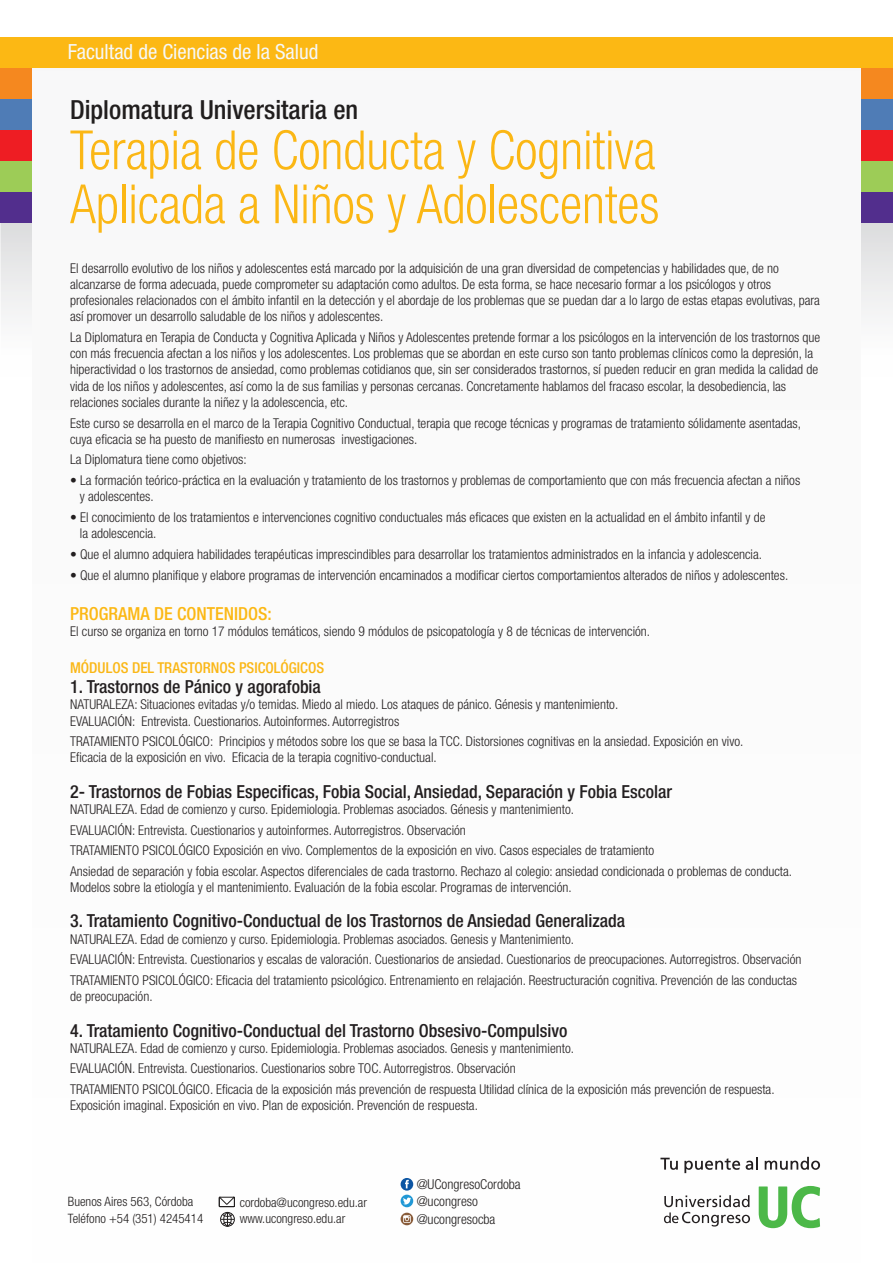
<style>
.page{position:relative;width:893px;height:1263px;background:#fff}
.page>*{position:absolute;margin:0;border:0;box-sizing:border-box;transform-origin:0 0}
.t1{font:300 condensed 54px/54px "Helvetica Neue LT Std";color:#fbb715;scale:.95 1}
.t2{font:500 condensed 26.4px "Helvetica Neue LT Std";color:#211e1e}
.t3{font:condensed 20.85px "Helvetica Neue LT Std";color:#f6f8f8}
.t4{font:500 condensed 18px "Helvetica Neue LT Std";color:#231f20}
.t5{font:500 condensed 18px "Helvetica Neue LT Std";color:#fcb814}
.t6{font:500 condensed 15px "Helvetica Neue LT Std";color:#fab716}
.t7{font:300 condensed 13.65px/17.4px "Helvetica Neue LT Std";color:#211e1e}
.t8{font:300 condensed 13.5px/16.2px "Helvetica Neue LT Std";color:#231f20}
.t9{font:300 condensed 12.9px/16.4px "Helvetica Neue LT Std";color:#211e1e}
</style>
<div class="page">
<svg style="left:1px;top:223px;width:892px;height:94px"></svg>
<div style="left:0;top:68px;width:40px;height:31px;background:#f5881f"></div>
<div style="left:0;top:99px;width:40px;height:31px;background:#4f7cb6"></div>
<div style="left:0;top:161px;width:40px;height:31px;background:#9dcc57"></div>
<div style="left:0;top:192px;width:40px;height:31px;background:#522e8d"></div>
<div style="left:0;top:130px;width:40px;height:31px;background:#ee1d23"></div>
<div style="left:854px;top:68px;width:39px;height:31px;background:#f5881f"></div>
<div style="left:854px;top:99px;width:39px;height:31px;background:#4f7cb6"></div>
<div style="left:854px;top:161px;width:39px;height:31px;background:#9dcc57"></div>
<div style="left:854px;top:192px;width:39px;height:31px;background:#522e8d"></div>
<div style="left:854px;top:130px;width:39px;height:31px;background:#ee1d23"></div>
<div style="left:32px;top:50px;width:829px;height:1213px;background:#fbfbfb"></div>
<div style="left:0;top:37px;width:893px;height:31px;background:#fcb814"></div>
<svg style="left:759px;top:1186px;width:61px;height:42px"></svg>
<svg style="left:664px;top:1195px;width:86px;height:31px"></svg>
<svg style="left:660px;top:1158px;width:18px;height:12px"></svg>
<svg style="left:684px;top:1158px;width:56px;height:15px"></svg>
<svg style="left:746px;top:1157px;width:12px;height:13px"></svg>
<svg style="left:765px;top:1157px;width:55px;height:13px"></svg>
<div style="left:401px;top:1178px;width:12px;height:12px;background:#0c55a3;border-radius:50%"></div>
<svg style="left:405px;top:1180px;width:4px;height:8px"></svg>
<div style="left:401px;top:1213px;width:12px;height:12px;background:#8a5d3b;border-radius:50%"></div>
<svg style="left:403px;top:1215px;width:8px;height:8px"></svg>
<svg style="left:401px;top:1194px;width:12px;height:13px"></svg>
<svg style="left:403px;top:1197px;width:8px;height:7px"></svg>
<svg style="left:219px;top:1197px;width:16px;height:29px"></svg>
<h3 class="t3" style="left:68px;top:40px;width:252px">Facultad de Ciencias de la Salud</h3>
<h2 class="t2" style="left:70px;top:94px;width:290px">Diplomatura Universitaria en</h2>
<h1 class="t1" style="left:70px;top:123px;width:622px">Terapia de Conducta y Cognitiva<br>Aplicada a Niños y Adolescentes</h1>
<p class="t8" style="left:70px;top:260px;width:751px">El desarrollo evolutivo de los niños y adolescentes está marcado por la adquisición de una gran diversidad de competencias y habilidades que, de no alcanzarse de forma adecuada, puede comprometer su adaptación como adultos. De esta forma, se hace necesario formar a los psicólogos y otros profesionales relacionados con el ámbito infantil en la detección y el abordaje de los problemas que se puedan dar a lo largo de estas etapas evolutivas, para así promover un desarrollo saludable de los niños y adolescentes.</p>
<p class="t8" style="left:70px;top:329px;width:752px">La Diplomatura en Terapia de Conducta y Cognitiva Aplicada y Niños y Adolescentes pretende formar a los psicólogos en la intervención de los trastornos que con más frecuencia afectan a los niños y los adolescentes. Los problemas que se abordan en este curso son tanto problemas clínicos como la depresión, la hiperactividad o los trastornos de ansiedad, como problemas cotidianos que, sin ser considerados trastornos, sí pueden reducir en gran medida la calidad de vida de los niños y adolescentes, así como la de sus familias y personas cercanas. Concretamente hablamos del fracaso escolar, la desobediencia, las relaciones sociales durante la niñez y la adolescencia, etc.</p>
<p class="t8" style="left:70px;top:415px;width:732px">Este curso se desarrolla en el marco de la Terapia Cognitivo Conductual, terapia que recoge técnicas y programas de tratamiento sólidamente asentadas, cuya eficacia se ha puesto de manifiesto en numerosas investigaciones.</p>
<p class="t8" style="left:70px;top:451px;width:178px">La Diplomatura tiene como objetivos:</p>
<p class="t8" style="left:80px;top:472px;width:722px;text-indent:-10px">• La formación teórico-práctica en la evaluación y tratamiento de los trastornos y problemas de comportamiento que con más frecuencia afectan a niños y adolescentes.</p>
<p class="t8" style="left:80px;top:509px;width:687px;text-indent:-10px">• El conocimiento de los tratamientos e intervenciones cognitivo conductuales más eficaces que existen en la actualidad en el ámbito infantil y de la adolescencia.</p>
<p class="t8" style="left:70px;top:546px;width:693px">• Que el alumno adquiera habilidades terapéuticas imprescindibles para desarrollar los tratamientos administrados en la infancia y adolescencia.</p>
<p class="t8" style="left:70px;top:567px;width:720px">• Que el alumno planifique y elabore programas de intervención encaminados a modificar ciertos comportamientos alterados de niños y adolescentes.</p>
<h3 class="t5" style="left:70px;top:603px;width:203px">PROGRAMA DE CONTENIDOS:</h3>
<p class="t8" style="left:70px;top:623px;width:581px">El curso se organiza en torno 17 módulos temáticos, siendo 9 módulos de psicopatología y 8 de técnicas de intervención.</p>
<p class="t6" style="left:70px;top:659px;width:256px">MÓDULOS DEL TRASTORNOS PSICOLÓGICOS</p>
<h3 class="t4" style="left:70px;top:676px;width:252px">1. Trastornos de Pánico y agorafobia</h3>
<p class="t8" style="left:70px;top:696px;width:550px">NATURALEZA: Situaciones evitadas y/o temidas. Miedo al miedo. Los ataques de pánico. Génesis y mantenimiento.<br>EVALUACIÓN: Entrevista. Cuestionarios. Autoinformes. Autorregistros</p>
<p class="t8" style="left:70px;top:733px;width:675px">TRATAMIENTO PSICOLÓGICO: Principios y métodos sobre los que se basa la TCC. Distorsiones cognitivas en la ansiedad. Exposición en vivo.<br>Eficacia de la exposición en vivo. Eficacia de la terapia cognitivo-conductual.</p>
<h3 class="t4" style="left:70px;top:780px;width:603px">2- Trastornos de Fobias Especificas, Fobia Social, Ansiedad, Separación y Fobia Escolar</h3>
<p class="t8" style="left:70px;top:799px;width:723px;line-height:20.7px">NATURALEZA. Edad de comienzo y curso. Epidemiologia. Problemas asociados. Génesis y mantenimiento.<br>EVALUACIÓN: Entrevista. Cuestionarios y autoinformes. Autorregistros. Observación<br>TRATAMIENTO PSICOLÓGICO Exposición en vivo. Complementos de la exposición en vivo. Casos especiales de tratamiento<br>Ansiedad de separación y fobia escolar. Aspectos diferenciales de cada trastorno. Rechazo al colegio: ansiedad condicionada o problemas de conducta.</p>
<p class="t8" style="left:70px;top:879px;width:503px">Modelos sobre la etiología y el mantenimiento. Evaluación de la fobia escolar. Programas de intervención.</p>
<h3 class="t4" style="left:70px;top:910px;width:556px">3. Tratamiento Cognitivo-Conductual de los Trastornos de Ansiedad Generalizada</h3>
<p class="t8" style="left:70px;top:928px;width:733px;line-height:20.7px">NATURALEZA. Edad de comienzo y curso. Epidemiologia. Problemas asociados. Genesis y Mantenimiento.<br>EVALUACIÓN: Entrevista. Cuestionarios y escalas de valoración. Cuestionarios de ansiedad. Cuestionarios de preocupaciones. Autorregistros. Observación<br>TRATAMIENTO PSICOLÓGICO: Eficacia del tratamiento psicológico. Entrenamiento en relajación. Reestructuración cognitiva. Prevención de las conductas</p>
<p class="t8" style="left:70px;top:988px;width:84px">de preocupación.</p>
<h3 class="t4" style="left:70px;top:1019px;width:499px">4. Tratamiento Cognitivo-Conductual del Trastorno Obsesivo-Compulsivo</h3>
<p class="t8" style="left:70px;top:1037px;width:706px;line-height:20.7px">NATURALEZA. Edad de comienzo y curso. Epidemiologia. Problemas asociados. Genesis y mantenimiento.<br>EVALUACIÓN. Entrevista. Cuestionarios. Cuestionarios sobre TOC. Autorregistros. Observación<br>TRATAMIENTO PSICOLÓGICO. Eficacia de la exposición más prevención de respuesta Utilidad clínica de la exposición más prevención de respuesta.</p>
<p class="t8" style="left:70px;top:1097px;width:409px">Exposición imaginal. Exposición en vivo. Plan de exposición. Prevención de respuesta.</p>
<p class="t9" style="left:68px;top:1193px;width:137px">Buenos Aires 563, Córdoba<br>Teléfono +54 (351) 4245414</p>
<p class="t9" style="left:240px;top:1194px;width:129px">cordoba@ucongreso.edu.ar www.ucongreso.edu.ar</p>
<p class="t7" style="left:417px;top:1175px;width:106px">@UCongresoCordoba @ucongreso @ucongresocba</p>
</div>
